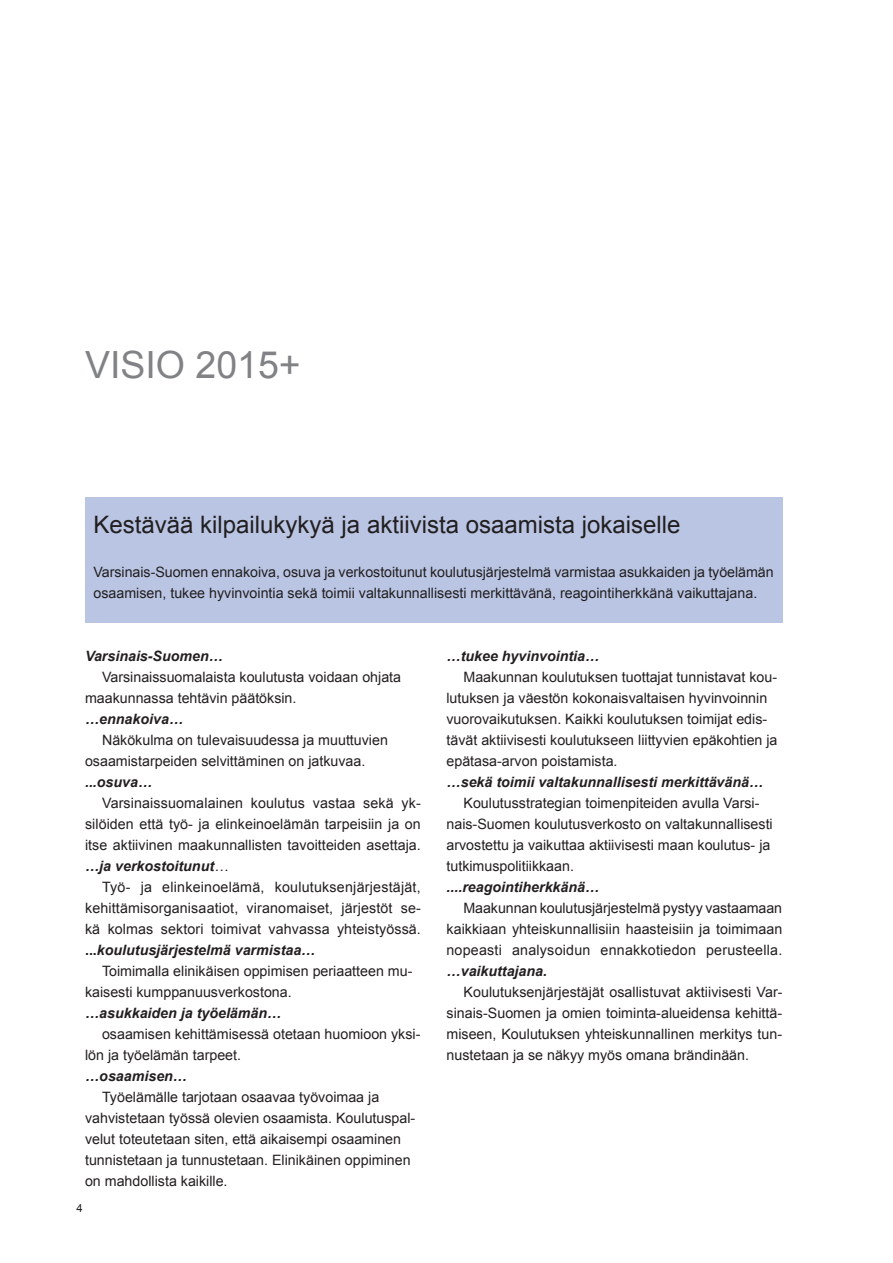
<style>
.page{position:relative;width:893px;height:1263px;background:#fff}
.page>*{position:absolute;margin:0;border:0;box-sizing:border-box;transform-origin:0 0}
.t1{font:37.5px "Arial";color:#808285}
.t2{font:24px "Arial";color:#231f20}
.t3{font:14.25px/21px "Arial";color:#231f20}
.t4{font:italic 700 14.25px "Arial";color:#231f20}
.t5{font:11.25px "Arial";color:#231f20}
.s1{font-weight:700;font-style:italic}
.s2{font-style:italic}
.s3{font-weight:700}
</style>
<div class="page">
<div style="left:85px;top:497px;width:697px;height:126px;background:#b9c5e3"></div>
<h1 class="t1" style="left:85px;top:340px;width:217px">VISIO 2015+</h1>
<h2 class="t2" style="left:94px;top:509px;width:588px">Kestävää kilpailukykyä ja aktiivista osaamista jokaiselle</h2>
<p class="t3" style="left:94px;top:561px;width:682px">Varsinais-Suomen ennakoiva, osuva ja verkostoitunut koulutusjärjestelmä varmistaa asukkaiden ja työelämän osaamisen, tukee hyvinvointia sekä toimii valtakunnallisesti merkittävänä, reagointiherkkänä vaikuttajana.</p>
<p class="t4" style="left:85px;top:646px;width:140px">Varsinais-Suomen…</p>
<p class="t3" style="left:85px;top:666px;width:318px;text-indent:17px">Varsinaissuomalaista koulutusta voidaan ohjata maakunnassa tehtävin päätöksin.</p>
<p class="t4" style="left:85px;top:709px;width:100px">…ennakoiva…</p>
<p class="t3" style="left:85px;top:729px;width:304px;text-indent:17px">Näkökulma on tulevaisuudessa ja muuttuvien osaamistarpeiden selvittäminen on jatkuvaa.</p>
<p class="t4" style="left:85px;top:772px;width:69px">...osuva…</p>
<p class="t3" style="left:85px;top:792px;width:337px;text-align:justify;text-indent:17px">Varsinaissuomalainen koulutus vastaa sekä yk&shy;silöiden että työ- ja elinkeinoelämän tarpeisiin ja on itse aktiivinen maakunnallisten tavoitteiden asettaja. <span class="s1">…ja verkostoitunut</span><span class="s2">…</span></p>
<p class="t3" style="left:85px;top:877px;width:337px;text-align:justify;text-indent:17px">Työ- ja elinkeinoelämä, koulutuksenjärjestäjät, kehittämisorganisaatiot, viranomaiset, järjestöt se&shy;kä kolmas sektori toimivat vahvassa yhteistyössä. <span class="s3">...</span><span class="s1">koulutusjärjestelmä varmistaa…</span></p>
<p class="t3" style="left:85px;top:961px;width:329px;text-indent:17px">Toimimalla elinikäisen oppimisen periaatteen mu&shy;kaisesti kumppanuusverkostona.</p>
<p class="t4" style="left:85px;top:1003px;width:198px">…asukkaiden ja työelämän…</p>
<p class="t3" style="left:85px;top:1024px;width:337px;text-indent:17px">osaamisen kehittämisessä otetaan huomioon yksi&shy;lön ja työelämän tarpeet.</p>
<p class="t4" style="left:85px;top:1066px;width:104px">…osaamisen…</p>
<p class="t3" style="left:85px;top:1087px;width:332px;text-indent:17px">Työelämälle tarjotaan osaavaa työvoimaa ja vahvistetaan työssä olevien osaamista. Koulutuspal&shy;velut toteutetaan siten, että aikaisempi osaaminen tunnistetaan ja tunnustetaan. Elinikäinen oppiminen on mahdollista kaikille.</p>
<p class="t5" style="left:77px;top:1201px;width:8px">4</p>
<p class="t4" style="left:446px;top:646px;width:154px">…tukee hyvinvointia…</p>
<p class="t3" style="left:446px;top:666px;width:333px;text-indent:17px">Maakunnan koulutuksen tuottajat tunnistavat kou&shy;lutuksen ja väestön kokonaisvaltaisen hyvinvoinnin vuorovaikutuksen. Kaikki koulutuksen toimijat edis&shy;tävät aktiivisesti koulutukseen liittyvien epäkohtien ja epätasa-arvon poistamista.</p>
<p class="t4" style="left:446px;top:772px;width:318px">…sekä toimii valtakunnallisesti merkittävänä…</p>
<p class="t3" style="left:446px;top:792px;width:328px;text-indent:17px">Koulutusstrategian toimenpiteiden avulla Varsi&shy;nais-Suomen koulutusverkosto on valtakunnallisesti arvostettu ja vaikuttaa aktiivisesti maan koulutus- ja tutkimuspolitiikkaan.</p>
<p class="t4" style="left:446px;top:877px;width:154px">....reagointiherkkänä…</p>
<p class="t3" style="left:446px;top:898px;width:337px;text-align:justify;text-indent:17px">Maakunnan koulutusjärjestelmä pystyy vastaamaan kaikkiaan yhteiskunnallisiin haasteisiin ja toimimaan nopeasti analysoidun ennakkotiedon perusteella.</p>
<p class="t4" style="left:446px;top:961px;width:102px">…vaikuttajana.</p>
<p class="t3" style="left:446px;top:982px;width:337px;text-align:justify;text-indent:17px">Koulutuksenjärjestäjät osallistuvat aktiivisesti Var&shy;sinais-Suomen ja omien toiminta-alueidensa kehittä&shy;miseen, Koulutuksen yhteiskunnallinen merkitys tun&shy;nustetaan ja se näkyy myös omana brändinään.</p>
</div>
